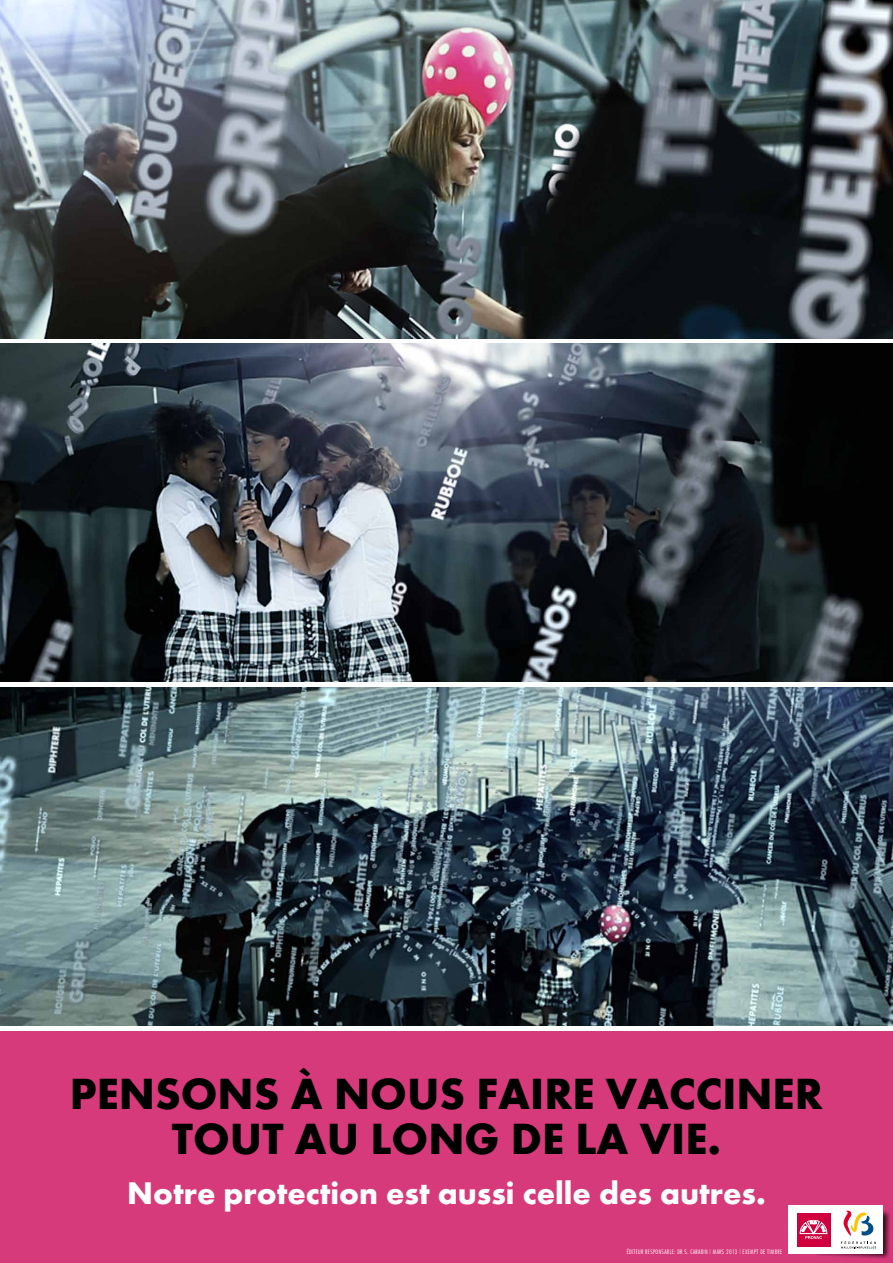
<style>
.page{position:relative;width:893px;height:1263px;background:#fff}
.page>*{position:absolute;margin:0;border:0;box-sizing:border-box;transform-origin:0 0}
.t1{font:700 45px/45px "Futura";color:#000;text-align:center}
.t2{font:700 32.25px "Futura";color:#fff}
.t3{font:300 condensed 6px "Futura";letter-spacing:.05em;color:#fff}
</style>
<div class="page">
<div style="left:0;top:1031px;width:893px;height:232px;background:#d73a7b"></div>
<img style="left:0;top:0;width:893px;height:338px">
<img style="left:0;top:344px;width:893px;height:338px">
<img style="left:0;top:687px;width:893px;height:338px">
<div style="left:813px;top:1206px;width:78px;height:54px;background:#000;opacity:.75"></div>
<div style="left:789px;top:1205px;width:94px;height:49px;background:#fff"></div>
<div style="left:796px;top:1212px;width:34px;height:34px;background:#cf003d"></div>
<svg style="left:800px;top:1210px;width:77px;height:39px"></svg>
<h1 class="t1" style="left:70px;top:1071px;width:754px">PENSONS À NOUS FAIRE VACCINER<br>TOUT AU LONG DE LA VIE.</h1>
<h2 class="t2" style="left:127px;top:1173px;width:640px">NOTRE PROTECTION EST AUSSI CELLE DES AUTRES.</h2>
<p class="t3" style="left:627px;top:1248px;width:157px">ÉDITEUR RESPONSABLE: DR S. CARABIN | MARS 2013 | EXEMPT DE TIMBRE</p>
</div>
